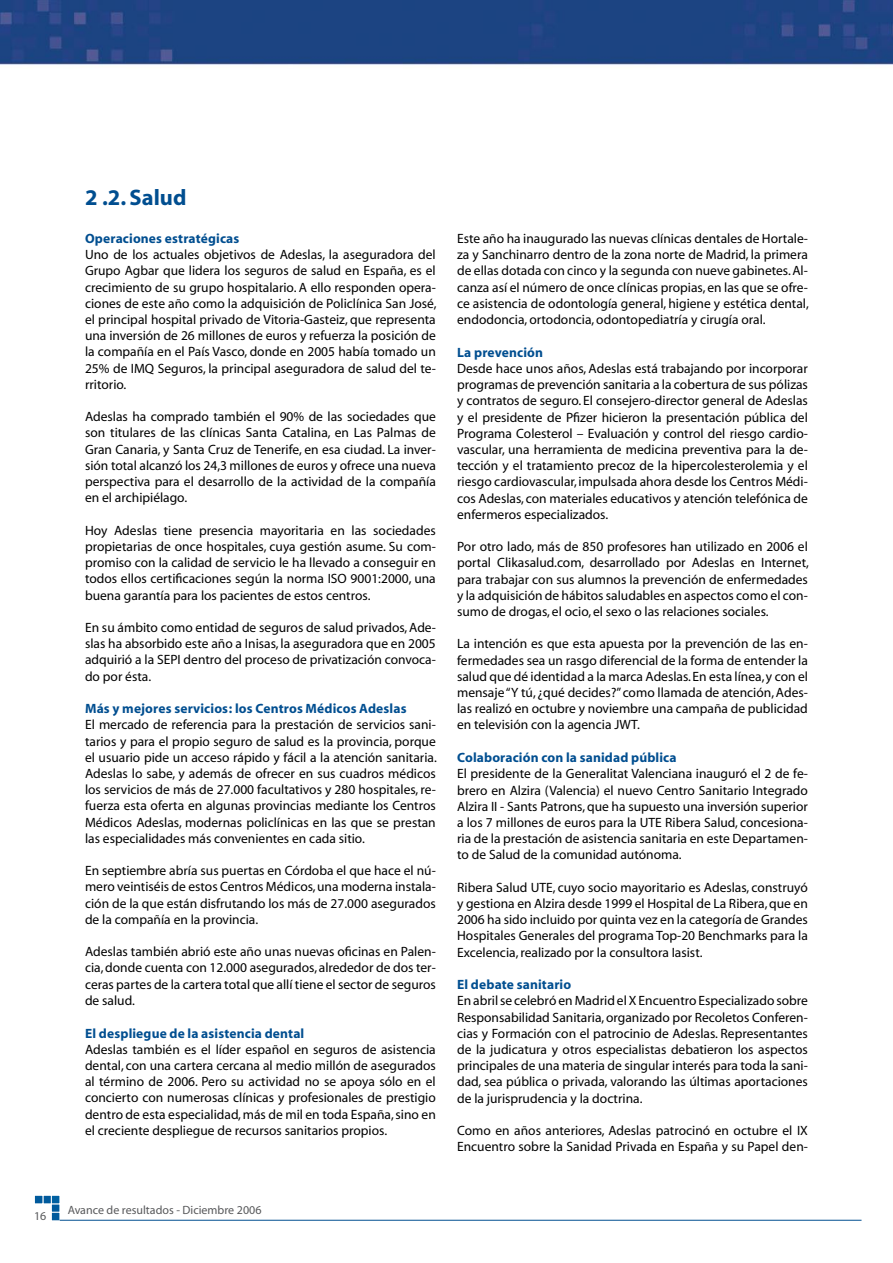
<style>
.page{position:relative;width:893px;height:1263px;background:#fff}
.page>*{position:absolute;margin:0;border:0;box-sizing:border-box;transform-origin:0 0}
.t1{font:700 22.5px "Myriad";color:#004e90}
.t2{font:13.5px/16.2px "Myriad";color:#000;text-align:justify}
.t3{font:700 13.5px "Myriad";letter-spacing:.01em;color:#004e90}
.t4{font:12px "Myriad";color:#58595b}
</style>
<div class="page">
<div style="left:43px;top:1195px;width:8px;height:9px;background:#005a9c"></div>
<div style="left:43px;top:1195px;width:9px;height:9px;border:1px solid #fff"></div>
<div style="left:51px;top:1204px;width:9px;height:8px;background:#005a9c"></div>
<div style="left:51px;top:1203px;width:9px;height:10px;border:1px solid #fff"></div>
<div style="left:51px;top:1195px;width:9px;height:9px;background:#0060a1"></div>
<div style="left:51px;top:1195px;width:9px;height:9px;border:1px solid #fff"></div>
<div style="left:51px;top:1212px;width:9px;height:9px;background:#005a9c"></div>
<div style="left:51px;top:1212px;width:9px;height:9px;border:1px solid #fff"></div>
<div style="left:34px;top:1195px;width:9px;height:9px;background:#005a9c"></div>
<div style="left:34px;top:1195px;width:9px;height:9px;border:1px solid #fff"></div>
<hr style="left:60px;top:1220px;width:801px;height:1px;background:#004e90">
<img style="left:0;top:0;width:893px;height:65px">
<p class="t4" style="left:34px;top:1210px;width:14px">16</p>
<h1 class="t1" style="left:85px;top:186px;width:103px">2 .2. Salud</h1>
<p class="t3" style="left:85px;top:232px;width:156px">Operaciones estratégicas</p>
<p class="t2" style="left:85px;top:247px;width:353px">Uno de los actuales objetivos de Adeslas, la aseguradora del Grupo Agbar que lidera los seguros de salud en España, es el crecimiento de su grupo hospitalario. A ello responden opera&shy;ciones de este año como la adquisición de Policlínica San José, el principal hospital privado de Vitoria-Gasteiz, que representa una inversión de 26 millones de euros y refuerza la posición de la compañía en el País Vasco, donde en 2005 había tomado un 25% de IMQ Seguros, la principal aseguradora de salud del te&shy;rritorio.</p>
<p class="t2" style="left:85px;top:409px;width:352px">Adeslas ha comprado también el 90% de las sociedades que son titulares de las clínicas Santa Catalina, en Las Palmas de Gran Canaria, y Santa Cruz de Tenerife, en esa ciudad. La inver&shy;sión total alcanzó los 24,3 millones de euros y ofrece una nueva perspectiva para el desarrollo de la actividad de la compañía en el archipiélago.</p>
<p class="t2" style="left:85px;top:523px;width:352px">Hoy Adeslas tiene presencia mayoritaria en las sociedades propietarias de once hospitales, cuya gestión asume. Su com&shy;promiso con la calidad de servicio le ha llevado a conseguir en todos ellos certificaciones según la norma ISO 9001:2000, una buena garantía para los pacientes de estos centros.</p>
<p class="t2" style="left:85px;top:620px;width:352px">En su ámbito como entidad de seguros de salud privados, Ade&shy;slas ha absorbido este año a Inisas, la aseguradora que en 2005 adquirió a la SEPI dentro del proceso de privatización convoca&shy;do por ésta.</p>
<p class="t3" style="left:85px;top:702px;width:323px">Más y mejores servicios: los Centros Médicos Adeslas</p>
<p class="t2" style="left:85px;top:717px;width:353px">El mercado de referencia para la prestación de servicios sani&shy;tarios y para el propio seguro de salud es la provincia, porque el usuario pide un acceso rápido y fácil a la atención sanitaria.<br>Adeslas lo sabe, y además de ofrecer en sus cuadros médicos los servicios de más de 27.000 facultativos y 280 hospitales, re&shy;fuerza esta oferta en algunas provincias mediante los Centros Médicos Adeslas, modernas policlínicas en las que se prestan las especialidades más convenientes en cada sitio.</p>
<p class="t2" style="left:85px;top:863px;width:352px">En septiembre abría sus puertas en Córdoba el que hace el nú&shy;mero veintiséis de estos Centros Médicos, una moderna instala&shy;ción de la que están disfrutando los más de 27.000 asegurados de la compañía en la provincia.</p>
<p class="t2" style="left:85px;top:944px;width:352px">Adeslas también abrió este año unas nuevas oficinas en Palen&shy;cia, donde cuenta con 12.000 asegurados, alrededor de dos ter&shy;ceras partes de la cartera total que allí tiene el sector de seguros de salud.</p>
<p class="t3" style="left:85px;top:1026px;width:221px">El despliegue de la asistencia dental</p>
<p class="t2" style="left:85px;top:1042px;width:352px">Adeslas también es el líder español en seguros de asistencia dental, con una cartera cercana al medio millón de asegurados al término de 2006. Pero su actividad no se apoya sólo en el concierto con numerosas clínicas y profesionales de prestigio dentro de esta especialidad, más de mil en toda España, sino en el creciente despliegue de recursos sanitarios propios.</p>
<p class="t4" style="left:68px;top:1204px;width:195px">Avance de resultados - Diciembre 2006</p>
<p class="t2" style="left:457px;top:231px;width:353px">Este año ha inaugurado las nuevas clínicas dentales de Hortale&shy;za y Sanchinarro dentro de la zona norte de Madrid, la primera de ellas dotada con cinco y la segunda con nueve gabinetes. Al&shy;canza así el número de once clínicas propias, en las que se ofre&shy;ce asistencia de odontología general, higiene y estética dental, endodoncia, ortodoncia, odontopediatría y cirugía oral.</p>
<p class="t3" style="left:457px;top:345px;width:87px">La prevención</p>
<p class="t2" style="left:457px;top:361px;width:352px">Desde hace unos años, Adeslas está trabajando por incorporar programas de prevención sanitaria a la cobertura de sus pólizas y contratos de seguro. El consejero-director general de Adeslas y el presidente de Pfizer hicieron la presentación pública del Programa Colesterol – Evaluación y control del riesgo cardio&shy;vascular, una herramienta de medicina preventiva para la de&shy;tección y el tratamiento precoz de la hipercolesterolemia y el riesgo cardiovascular, impulsada ahora desde los Centros Médi&shy;cos Adeslas, con materiales educativos y atención telefónica de enfermeros especializados.</p>
<p class="t2" style="left:457px;top:539px;width:353px">Por otro lado, más de 850 profesores han utilizado en 2006 el portal Clikasalud.com, desarrollado por Adeslas en Internet, para trabajar con sus alumnos la prevención de enfermedades y la adquisición de hábitos saludables en aspectos como el con&shy;sumo de drogas, el ocio, el sexo o las relaciones sociales.</p>
<p class="t2" style="left:457px;top:636px;width:352px">La intención es que esta apuesta por la prevención de las en&shy;fermedades sea un rasgo diferencial de la forma de entender la salud que dé identidad a la marca Adeslas. En esta línea, y con el mensaje “Y tú, ¿qué decides?” como llamada de atención, Ades&shy;las realizó en octubre y noviembre una campaña de publicidad en televisión con la agencia JWT.</p>
<p class="t3" style="left:457px;top:751px;width:221px">Colaboración con la sanidad pública</p>
<p class="t2" style="left:457px;top:766px;width:352px">El presidente de la Generalitat Valenciana inauguró el 2 de fe&shy;brero en Alzira (Valencia) el nuevo Centro Sanitario Integrado Alzira II - Sants Patrons, que ha supuesto una inversión superior a los 7 millones de euros para la UTE Ribera Salud, concesiona&shy;ria de la prestación de asistencia sanitaria en este Departamen&shy;to de Salud de la comunidad autónoma.</p>
<p class="t2" style="left:457px;top:880px;width:352px">Ribera Salud UTE, cuyo socio mayoritario es Adeslas, construyó y gestiona en Alzira desde 1999 el Hospital de La Ribera, que en 2006 ha sido incluido por quinta vez en la categoría de Grandes Hospitales Generales del programa Top-20 Benchmarks para la Excelencia, realizado por la consultora Iasist.</p>
<p class="t3" style="left:457px;top:978px;width:116px">El debate sanitario</p>
<p class="t2" style="left:457px;top:993px;width:352px">En abril se celebró en Madrid el X Encuentro Especializado sobre Responsabilidad Sanitaria, organizado por Recoletos Conferen&shy;cias y Formación con el patrocinio de Adeslas. Representantes de la judicatura y otros especialistas debatieron los aspectos principales de una materia de singular interés para toda la sani&shy;dad, sea pública o privada, valorando las últimas aportaciones de la jurisprudencia y la doctrina.</p>
<p class="t2" style="left:457px;top:1123px;width:352px">Como en años anteriores, Adeslas patrocinó en octubre el IX<br>Encuentro sobre la Sanidad Privada en España y su Papel den-</p>
</div>
